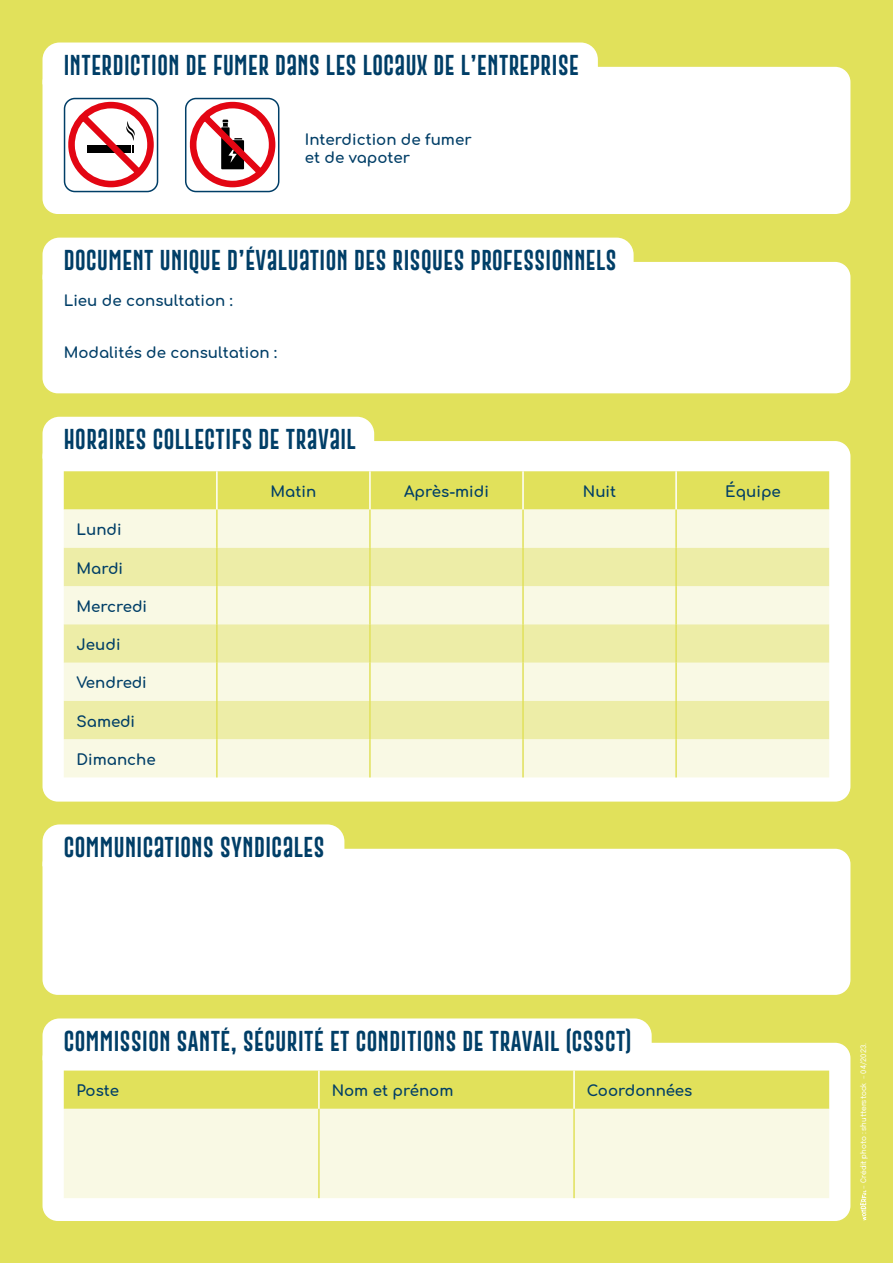
<style>
.page{position:relative;width:893px;height:1263px;background:#e1e15b}
.page>*{position:absolute;margin:0;border:0;box-sizing:border-box;transform-origin:0 0}
.t1{font:21px "Gobold Extra 2";letter-spacing:.025em;color:#003e67}
.t2{font:700 15px/18px "Comfortaa";color:#003e67}
.t3{font:7.5px "Epilogue";color:#fff}
</style>
<div class="page">
<div style="left:43px;top:262px;width:807px;height:131px;background:#fff;border-radius:15px"></div>
<div style="left:43px;top:238px;width:591px;height:35px;background:#fff"></div>
<div style="left:43px;top:849px;width:807px;height:146px;background:#fff;border-radius:15px"></div>
<div style="left:43px;top:824px;width:301px;height:36px;background:#fff"></div>
<div style="left:43px;top:441px;width:807px;height:360px;background:#fff;border-radius:15px"></div>
<div style="left:43px;top:417px;width:331px;height:35px;background:#fff"></div>
<div style="left:64px;top:471px;width:765px;height:39px;background:#e1e15b"></div>
<div style="left:64px;top:510px;width:765px;height:267px;background:#f9f9e4"></div>
<svg style="left:64px;top:548px;width:765px;height:191px;background:#f1f1bf"></svg>
<hr style="left:216px;top:471px;width:2px;height:39px;background:#fff">
<hr style="left:369px;top:471px;width:2px;height:39px;background:#fff">
<hr style="left:522px;top:471px;width:2px;height:39px;background:#fff">
<hr style="left:675px;top:471px;width:2px;height:39px;background:#fff">
<hr style="left:216px;top:510px;width:2px;height:38px;background:#e1e15b">
<hr style="left:369px;top:510px;width:2px;height:38px;background:#e1e15b">
<hr style="left:522px;top:510px;width:2px;height:38px;background:#e1e15b">
<hr style="left:675px;top:510px;width:2px;height:38px;background:#e1e15b">
<hr style="left:216px;top:548px;width:2px;height:38px;background:#e1e15b">
<hr style="left:369px;top:548px;width:2px;height:38px;background:#e1e15b">
<hr style="left:522px;top:548px;width:2px;height:38px;background:#e1e15b">
<hr style="left:675px;top:548px;width:2px;height:38px;background:#e1e15b">
<hr style="left:216px;top:586px;width:2px;height:38px;background:#e1e15b">
<hr style="left:369px;top:586px;width:2px;height:38px;background:#e1e15b">
<hr style="left:522px;top:586px;width:2px;height:38px;background:#e1e15b">
<hr style="left:675px;top:586px;width:2px;height:38px;background:#e1e15b">
<hr style="left:216px;top:624px;width:2px;height:39px;background:#e1e15b">
<hr style="left:369px;top:624px;width:2px;height:39px;background:#e1e15b">
<hr style="left:522px;top:624px;width:2px;height:39px;background:#e1e15b">
<hr style="left:675px;top:624px;width:2px;height:39px;background:#e1e15b">
<hr style="left:216px;top:663px;width:2px;height:38px;background:#e1e15b">
<hr style="left:369px;top:663px;width:2px;height:38px;background:#e1e15b">
<hr style="left:522px;top:663px;width:2px;height:38px;background:#e1e15b">
<hr style="left:675px;top:663px;width:2px;height:38px;background:#e1e15b">
<hr style="left:216px;top:701px;width:2px;height:38px;background:#e1e15b">
<hr style="left:369px;top:701px;width:2px;height:38px;background:#e1e15b">
<hr style="left:522px;top:701px;width:2px;height:38px;background:#e1e15b">
<hr style="left:675px;top:701px;width:2px;height:38px;background:#e1e15b">
<hr style="left:216px;top:739px;width:2px;height:38px;background:#e1e15b">
<hr style="left:369px;top:739px;width:2px;height:38px;background:#e1e15b">
<hr style="left:522px;top:739px;width:2px;height:38px;background:#e1e15b">
<hr style="left:675px;top:739px;width:2px;height:38px;background:#e1e15b">
<div style="left:43px;top:1043px;width:807px;height:178px;background:#fff;border-radius:15px"></div>
<div style="left:43px;top:1018px;width:609px;height:36px;background:#fff"></div>
<div style="left:64px;top:1070px;width:765px;height:39px;background:#e1e15b"></div>
<div style="left:64px;top:1109px;width:765px;height:89px;background:#f9f9e4"></div>
<hr style="left:318px;top:1070px;width:2px;height:39px;background:#fff">
<hr style="left:573px;top:1070px;width:2px;height:39px;background:#fff">
<hr style="left:318px;top:1109px;width:2px;height:89px;background:#e1e15b">
<hr style="left:573px;top:1109px;width:2px;height:89px;background:#e1e15b">
<div style="left:43px;top:67px;width:807px;height:147px;background:#fff;border-radius:15px"></div>
<div style="left:64px;top:98px;width:94px;height:94px;border:2px solid #003e67;border-radius:10px"></div>
<div style="left:185px;top:98px;width:94px;height:94px;border:2px solid #003e67;border-radius:10px"></div>
<div style="left:43px;top:43px;width:555px;height:35px;background:#fff"></div>
<svg style="left:64px;top:100px;width:91px;height:89px"></svg>
<svg style="left:186px;top:100px;width:91px;height:89px"></svg>
<svg style="left:860px;top:1190px;width:6px;height:30px"></svg>
<p class="t1" style="left:64px;top:52px;width:516px">INTERDICTION DE FUMER DANS LES LOCAUX DE L’ENTREPRISE</p>
<p class="t2" style="left:305px;top:129px;width:168px">Interdiction de fumer et de vapoter</p>
<p class="t1" style="left:64px;top:247px;width:554px">DOCUMENT UNIQUE D’ÉVALUATION DES RISQUES PROFESSIONNELS</p>
<p class="t2" style="left:64px;top:290px;width:170px">Lieu de consultation :</p>
<p class="t2" style="left:64px;top:342px;width:215px">Modalités de consultation :</p>
<p class="t1" style="left:64px;top:426px;width:294px">HORAIRES COLLECTIFS DE TRAVAIL</p>
<p class="t2" style="left:271px;top:481px;width:47px">Matin</p>
<p class="t2" style="left:404px;top:481px;width:86px">Après-midi</p>
<p class="t2" style="left:583px;top:481px;width:35px">Nuit</p>
<p class="t2" style="left:725px;top:481px;width:57px">Équipe</p>
<p class="t2" style="left:77px;top:519px;width:47px">Lundi</p>
<p class="t2" style="left:77px;top:557px;width:48px">Mardi</p>
<p class="t2" style="left:77px;top:595px;width:72px">Mercredi</p>
<p class="t2" style="left:77px;top:634px;width:46px">Jeudi</p>
<p class="t2" style="left:77px;top:672px;width:72px">Vendredi</p>
<p class="t2" style="left:77px;top:710px;width:60px">Samedi</p>
<p class="t2" style="left:77px;top:749px;width:81px">Dimanche</p>
<p class="t1" style="left:64px;top:833px;width:262px">COMMUNICATIONS SYNDICALES</p>
<p class="t1" style="left:64px;top:1027px;width:569px">COMMISSION SANTÉ, SÉCURITÉ ET CONDITIONS DE TRAVAIL (CSSCT)</p>
<p class="t2" style="left:77px;top:1080px;width:44px">Poste</p>
<p class="t2" style="left:332px;top:1080px;width:123px">Nom et prénom</p>
<p class="t2" style="left:587px;top:1080px;width:107px">Coordonnées</p>
<p class="t3" style="left:858px;top:1188px;width:147px;rotate:-90deg">– Crédit photo : shutterstock – 04/2023.</p>
</div>
